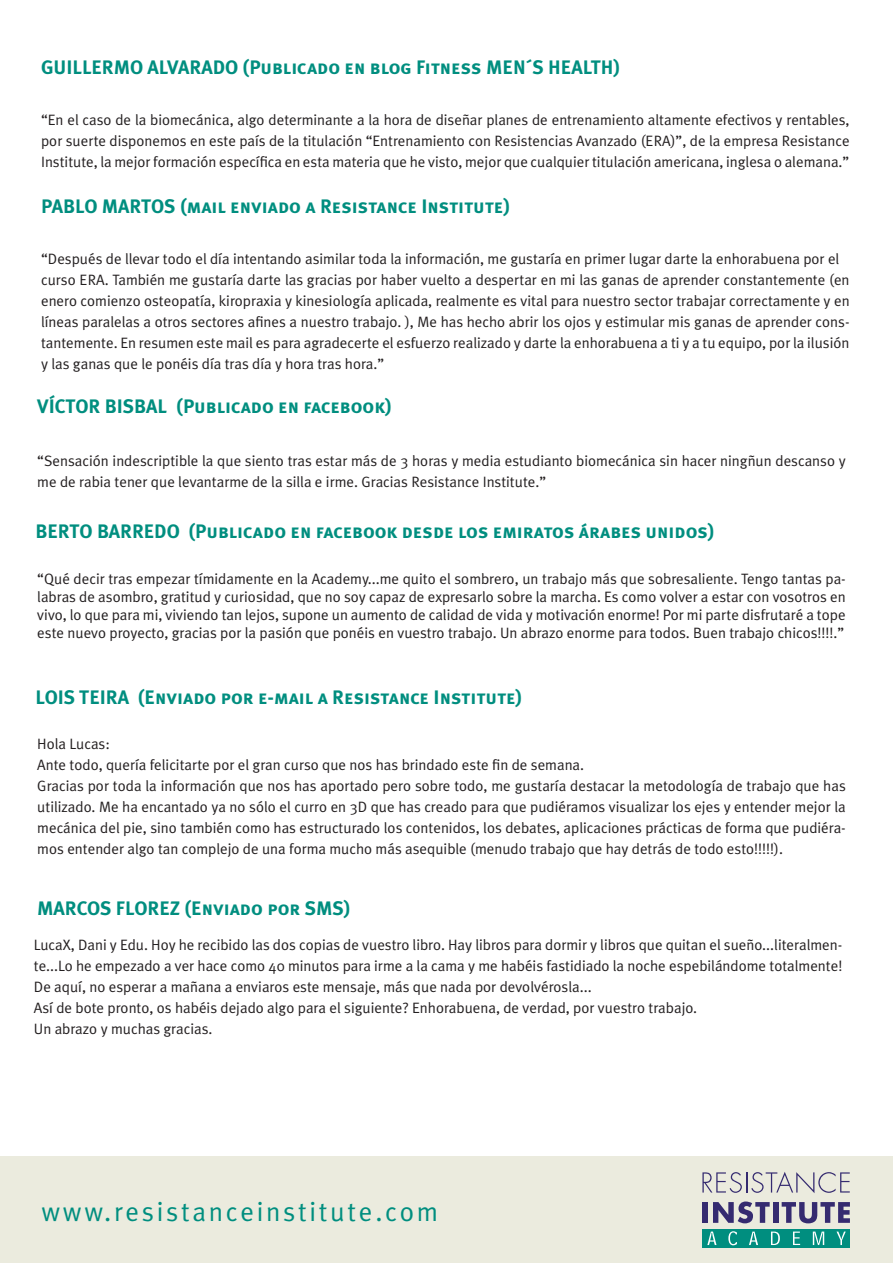
<style>
.page{position:relative;width:893px;height:1263px;background:#fff}
.page>*{position:absolute;margin:0;border:0;box-sizing:border-box;transform-origin:0 0}
.t1{font:27px "Meta Plus Normal";letter-spacing:.1em;color:#008e7f}
.t2{font:19.5px "Meta Plus Bold Caps";color:#008e7f}
.t3{font:15px/21px "Meta Plus Normal";color:#231f20;text-align:justify}
</style>
<div class="page">
<div style="left:0;top:1157px;width:893px;height:106px;background:#ebebde"></div>
<svg style="left:702px;top:1172px;width:148px;height:21px"></svg>
<div style="left:703px;top:1202px;width:5px;height:21px;background:#352b70"></div>
<svg style="left:713px;top:1201px;width:57px;height:22px"></svg>
<div style="left:773px;top:1202px;width:5px;height:21px;background:#352b70"></div>
<svg style="left:782px;top:1202px;width:68px;height:21px"></svg>
<div style="left:702px;top:1229px;width:148px;height:19px;background:#008e7f"></div>
<svg style="left:707px;top:1231px;width:9px;height:14px"></svg>
<svg style="left:728px;top:1231px;width:9px;height:14px"></svg>
<svg style="left:749px;top:1231px;width:9px;height:14px"></svg>
<svg style="left:771px;top:1231px;width:9px;height:14px"></svg>
<svg style="left:793px;top:1231px;width:7px;height:14px"></svg>
<svg style="left:813px;top:1231px;width:11px;height:14px"></svg>
<svg style="left:836px;top:1231px;width:10px;height:14px"></svg>
<p class="t2" style="left:41px;top:56px;width:581px">GUILLERMO ALVARADO (Publicado en blog Fitness MEN´S HEALTH)</p>
<p class="t3" style="left:41px;top:109px;width:810px">“En el caso de la biomecánica, algo determinante a la hora de diseñar planes de entrenamiento altamente efectivos y rentables, por suerte disponemos en este país de la titulación “Entrenamiento con Resistencias Avanzado (ERA)”, de la empresa Resistance Institute, la mejor formación específica en esta materia que he visto, mejor que cualquier titulación americana, inglesa o alemana.”</p>
<p class="t2" style="left:41px;top:195px;width:471px">PABLO MARTOS (mail enviado a Resistance Institute)</p>
<p class="t3" style="left:41px;top:248px;width:800px">“Después de llevar todo el día intentando asimilar toda la información, me gustaría en primer lugar darte la enhorabuena por el</p>
<p class="t3" style="left:41px;top:269px;width:810px">curso ERA. También me gustaría darte las gracias por haber vuelto a despertar en mi las ganas de aprender constantemente (en enero comienzo osteopatía, kiropraxia y kinesiología aplicada, realmente es vital para nuestro sector trabajar correctamente y en líneas paralelas a otros sectores afines a nuestro trabajo. ), Me has hecho abrir los ojos y estimular mis ganas de aprender cons&shy;tantemente. En resumen este mail es para agradecerte el esfuerzo realizado y darte la enhorabuena a ti y a tu equipo, por la ilusión y las ganas que le ponéis día tras día y hora tras hora.”</p>
<p class="t2" style="left:37px;top:395px;width:356px">VÍCTOR BISBAL (Publicado en facebook)</p>
<p class="t3" style="left:37px;top:450px;width:810px">“Sensación indescriptible la que siento tras estar más de 3 horas y media estudianto biomecánica sin hacer ningñun descanso y me de rabia tener que levantarme de la silla e irme. Gracias Resistance Institute.”</p>
<p class="t2" style="left:35px;top:519px;width:681px">BERTO BARREDO (Publicado en facebook desde los emiratos árabes unidos)</p>
<p class="t3" style="left:37px;top:569px;width:810px;line-height:18px">“Qué decir tras empezar tímidamente en la Academy...me quito el sombrero, un trabajo más que sobresaliente. Tengo tantas pa&shy;labras de asombro, gratitud y curiosidad, que no soy capaz de expresarlo sobre la marcha. Es como volver a estar con vosotros en vivo, lo que para mi, viviendo tan lejos, supone un aumento de calidad de vida y motivación enorme! Por mi parte disfrutaré a tope este nuevo proyecto, gracias por la pasión que ponéis en vuestro trabajo. Un abrazo enorme para todos. Buen trabajo chicos!!!!.”</p>
<p class="t2" style="left:35px;top:686px;width:488px">LOIS TEIRA (Enviado por e-mail a Resistance Institute)</p>
<p class="t3" style="left:37px;top:733px;width:74px">Hola Lucas:</p>
<p class="t3" style="left:37px;top:754px;width:548px">Ante todo, quería felicitarte por el gran curso que nos has brindado este fin de semana.</p>
<p class="t3" style="left:37px;top:775px;width:810px">Gracias por toda la información que nos has aportado pero sobre todo, me gustaría destacar la metodología de trabajo que has utilizado. Me ha encantado ya no sólo el curro en 3D que has creado para que pudiéramos visualizar los ejes y entender mejor la mecánica del pie, sino también como has estructurado los contenidos, los debates, aplicaciones prácticas de forma que pudiéra&shy;mos entender algo tan complejo de una forma mucho más asequible (menudo trabajo que hay detrás de todo esto!!!!!).</p>
<p class="t2" style="left:37px;top:897px;width:315px">MARCOS FLOREZ (Enviado por SMS)</p>
<p class="t3" style="left:34px;top:934px;width:810px">LucaX, Dani y Edu. Hoy he recibido las dos copias de vuestro libro. Hay libros para dormir y libros que quitan el sueño...literalmen&shy;te...Lo he empezado a ver hace como 40 minutos para irme a la cama y me habéis fastidiado la noche espebilándome totalmente!</p>
<p class="t3" style="left:34px;top:976px;width:559px">De aquí, no esperar a mañana a enviaros este mensaje, más que nada por devolvérosla...</p>
<p class="t3" style="left:34px;top:997px;width:665px">Así de bote pronto, os habéis dejado algo para el siguiente? Enhorabuena, de verdad, por vuestro trabajo.</p>
<p class="t3" style="left:34px;top:1018px;width:180px">Un abrazo y muchas gracias.</p>
<p class="t1" style="left:41px;top:1195px;width:398px">www.resistanceinstitute.com</p>
</div>
